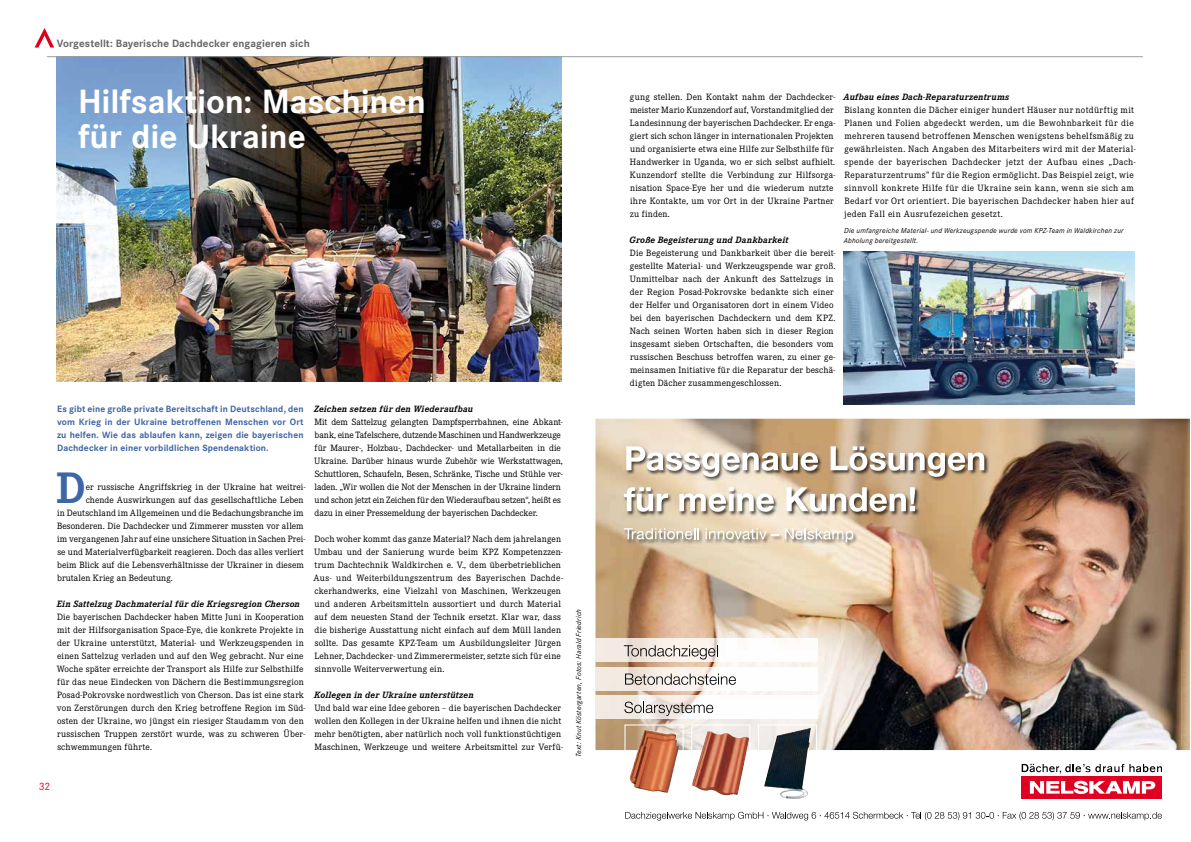
<style>
.page{position:relative;width:1191px;height:842px;background:#fff}
.page>*{position:absolute;margin:0;border:0;box-sizing:border-box;transform-origin:0 0}
.t1{font:700 45.8px "Corporate E Pro";color:#3e65a5}
.t2{font:700 35px/35px "Corporate S Pro";letter-spacing:-.005em;color:#fff}
.t3{font:700 11px "Corporate S Pro";letter-spacing:.005em;color:#646567}
.t4{font:11px "Corporate S Pro";color:#e2001a}
.t5{font:9.5px/13px "Corporate E Pro";letter-spacing:.015em;color:#000}
.t6{font:9.5px/13px "Corporate E Pro";letter-spacing:.035em;color:#000}
.t7{font:9.5px/13px "Corporate E Pro";letter-spacing:-.01em;color:#000}
.t8{font:700 9.5px/13px "Corporate S Pro";letter-spacing:.015em;color:#3e65a5;text-align:justify}
.t9{font:italic 700 9.5px "Corporate E Pro";letter-spacing:.015em;color:#000}
.t10{font:italic 7.5px/10px "Corporate S Pro";letter-spacing:.025em;color:#000}
</style>
<div class="page">
<div style="left:1021px;top:776px;width:141px;height:23px;background:#e00021"></div>
<svg style="left:1029px;top:781px;width:126px;height:13px"></svg>
<svg style="left:1021px;top:764px;width:141px;height:10px"></svg>
<svg style="left:625px;top:812px;width:536px;height:8px"></svg>
<img style="left:595px;top:419px;width:595px;height:331px">
<img style="left:595px;top:695px;width:222px;height:23px">
<svg style="left:624px;top:702px;width:89px;height:14px"></svg>
<img style="left:595px;top:639px;width:222px;height:23px">
<svg style="left:624px;top:645px;width:93px;height:14px"></svg>
<img style="left:595px;top:667px;width:222px;height:23px">
<svg style="left:625px;top:673px;width:111px;height:12px"></svg>
<img style="left:764px;top:728px;width:45px;height:64px">
<div style="left:758px;top:724px;width:59px;height:77px;border:1px solid #fff"></div>
<img style="left:693px;top:731px;width:55px;height:64px">
<div style="left:691px;top:724px;width:59px;height:74px;border:1px solid #fff"></div>
<img style="left:629px;top:729px;width:50px;height:64px">
<div style="left:624px;top:724px;width:59px;height:74px;border:1px solid #fff"></div>
<img style="left:623px;top:445px;width:365px;height:102px">
<svg style="left:626px;top:446px;width:192px;height:31px"></svg>
<svg style="left:830px;top:446px;width:154px;height:31px"></svg>
<svg style="left:624px;top:487px;width:44px;height:25px"></svg>
<svg style="left:679px;top:487px;width:95px;height:25px"></svg>
<svg style="left:786px;top:487px;width:129px;height:25px"></svg>
<svg style="left:624px;top:528px;width:75px;height:11px"></svg>
<svg style="left:705px;top:528px;width:74px;height:11px"></svg>
<svg style="left:785px;top:528px;width:68px;height:14px"></svg>
<img style="left:1181px;top:651px;width:4px;height:94px">
<svg style="left:1182px;top:651px;width:3px;height:12px"></svg>
<img style="left:57px;top:57px;width:504px;height:324px">
<img style="left:844px;top:252px;width:290px;height:153px">
<svg style="left:35px;top:28px;width:19px;height:20px"></svg>
<hr style="left:47px;top:56px;width:1095px;height:1px;background:#9c9e9f">
<p class="t3" style="left:57px;top:35px;width:255px">Vorgestellt: Bayerische Dachdecker engagieren sich</p>
<h2 class="t2" style="left:78px;top:81px;width:349px">Hilfsaktion: Maschinen für die Ukraine</h2>
<p class="t8" style="left:57px;top:402px;width:248px">Es gibt eine große private Bereitschaft in Deutschland, den vom Krieg in der Ukraine betroffenen Menschen vor Ort zu helfen. Wie das ablaufen kann, zeigen die bayerischen Dachdecker in einer vorbildlichen Spendenaktion.</p>
<p class="t9" style="left:314px;top:402px;width:161px">Zeichen setzen für den Wiederaufbau</p>
<p class="t7" style="left:314px;top:415px;width:250px">Mit dem Sattelzug gelangten Dampfsperrbahnen, eine Abkant&shy;bank, eine Tafelschere, dutzende Maschinen und Handwerkzeuge für Maurer-, Holzbau-, Dachdecker- und Metallarbeiten in die Ukraine. Darüber hinaus wurde Zubehör wie Werkstattwagen, Schuttloren, Schaufeln, Besen, Schränke, Tische und Stühle ver&shy;laden. „Wir wollen die Not der Menschen in der Ukraine lindern und schon jetzt ein Zeichen für den Wiederaufbau setzen“, heißt es dazu in einer Pressemeldung der bayerischen Dachdecker.</p>
<p class="t5" style="left:313px;top:532px;width:251px">Doch woher kommt das ganze Material? Nach dem jahrelangen Umbau und der Sanierung wurde beim KPZ Kompetenzzen&shy;trum Dachtechnik Waldkirchen e. V., dem überbetrieblichen Aus- und Weiterbildungszentrum des Bayerischen Dachde&shy;ckerhandwerks, eine Vielzahl von Maschinen, Werkzeugen und anderen Arbeitsmitteln aussortiert und durch Material auf dem neuesten Stand der Technik ersetzt. Klar war, dass die bisherige Ausstattung nicht einfach auf dem Müll landen sollte. Das gesamte KPZ-Team um Ausbildungsleiter Jürgen Lehner, Dachdecker- und Zimmerermeister, setzte sich für eine sinnvolle Weiterverwertung ein.</p>
<p class="t9" style="left:314px;top:688px;width:161px">Kollegen in der Ukraine unterstützen</p>
<p class="t5" style="left:314px;top:701px;width:250px">Und bald war eine Idee geboren – die bayerischen Dachdecker wollen den Kollegen in der Ukraine helfen und ihnen die nicht mehr benötigten, aber natürlich noch voll funktionstüchtigen Maschinen, Werkzeuge und weitere Arbeitsmittel zur Verfü-</p>
<h1 class="t1" style="left:56px;top:456px;width:31px">D</h1>
<p class="t5" style="left:86px;top:480px;width:221px">er russische Angriffskrieg in der Ukraine hat weitrei-</p>
<p class="t5" style="left:86px;top:493px;width:219px">chende Auswirkungen auf das gesellschaftliche Leben</p>
<p class="t5" style="left:57px;top:506px;width:248px">in Deutschland im Allgemeinen und die Bedachungsbranche im</p>
<p class="t5" style="left:57px;top:519px;width:248px">Besonderen. Die Dachdecker und Zimmerer mussten vor allem</p>
<p class="t5" style="left:57px;top:532px;width:250px">im vergangenen Jahr auf eine unsichere Situation in Sachen Prei-</p>
<p class="t5" style="left:57px;top:545px;width:248px">se und Materialverfügbarkeit reagieren. Doch das alles verliert</p>
<p class="t5" style="left:57px;top:558px;width:248px">beim Blick auf die Lebensverhältnisse der Ukrainer in diesem</p>
<p class="t5" style="left:57px;top:571px;width:117px">brutalen Krieg an Bedeutung.</p>
<p class="t9" style="left:57px;top:597px;width:245px">Ein Sattelzug Dachmaterial für die Kriegsregion Cherson</p>
<p class="t5" style="left:57px;top:610px;width:250px">Die bayerischen Dachdecker haben Mitte Juni in Kooperation mit der Hilfsorganisation Space-Eye, die konkrete Projekte in der Ukraine unterstützt, Material- und Werkzeugspenden in einen Sattelzug verladen und auf den Weg gebracht. Nur eine Woche später erreichte der Transport als Hilfe zur Selbsthilfe für das neue Eindecken von Dächern die Bestimmungsregion Posad-Pokrovske nordwestlich von Cherson. Das ist eine stark von Zerstörungen durch den Krieg betroffene Region im Süd&shy;osten der Ukraine, wo jüngst ein riesiger Staudamm von den russischen Truppen zerstört wurde, was zu schweren Über&shy;schwemmungen führte.</p>
<p class="t4" style="left:39px;top:778px;width:13px">32</p>
<p class="t10" style="left:573px;top:757px;width:150px;rotate:-90deg">Text: Knut Köstergarten, Fotos: Harald Friedrich</p>
<p class="t9" style="left:843px;top:90px;width:167px">Aufbau eines Dach-Reparaturzentrums</p>
<p class="t6" style="left:844px;top:103px;width:293px">Bislang konnten die Dächer einiger hundert Häuser nur notdürftig mit Planen und Folien abgedeckt werden, um die Bewohnbarkeit für die mehreren tausend betroffenen Menschen wenigstens behelfsmäßig zu gewährleisten. Nach Angaben des Mitarbeiters wird mit der Material&shy;spende der bayerischen Dachdecker jetzt der Aufbau eines „Dach-Reparaturzentrums” für die Region ermöglicht. Das Beispiel zeigt, wie sinnvoll konkrete Hilfe für die Ukraine sein kann, wenn sie sich am Bedarf vor Ort orientiert. Die bayerischen Dachdecker haben hier auf jeden Fall ein Ausrufezeichen gesetzt.</p>
<p class="t5" style="left:630px;top:90px;width:207px">gung stellen. Den Kontakt nahm der Dachdecker&shy;meister Mario Kunzendorf auf, Vorstandmitglied der Landesinnung der bayerischen Dachdecker. Er enga&shy;giert sich schon länger in internationalen Projekten und organisierte etwa eine Hilfe zur Selbsthilfe für Handwerker in Uganda, wo er sich selbst aufhielt.<br>Kunzendorf stellte die Verbindung zur Hilfsorga&shy;nisation Space-Eye her und die wiederum nutzte ihre Kontakte, um vor Ort in der Ukraine Partner zu finden.</p>
<p class="t9" style="left:629px;top:233px;width:160px">Große Begeisterung und Dankbarkeit</p>
<p class="t5" style="left:630px;top:246px;width:207px">Die Begeisterung und Dankbarkeit über die bereit&shy;gestellte Material- und Werkzeugspende war groß.<br>Unmittelbar nach der Ankunft des Sattelzugs in der Region Posad-Pokrovske bedankte sich einer der Helfer und Organisatoren dort in einem Video bei den bayerischen Dachdeckern und dem KPZ.<br>Nach seinen Worten haben sich in dieser Region insgesamt sieben Ortschaften, die besonders vom russischen Beschuss betroffen waren, zu einer ge&shy;meinsamen Initiative für die Reparatur der beschä&shy;digten Dächer zusammengeschlossen.</p>
<p class="t10" style="left:844px;top:225px;width:281px">Die umfangreiche Material- und Werkzeugspende wurde vom KPZ-Team in Waldkirchen zur<br>Abholung bereitgestellt.</p>
</div>
